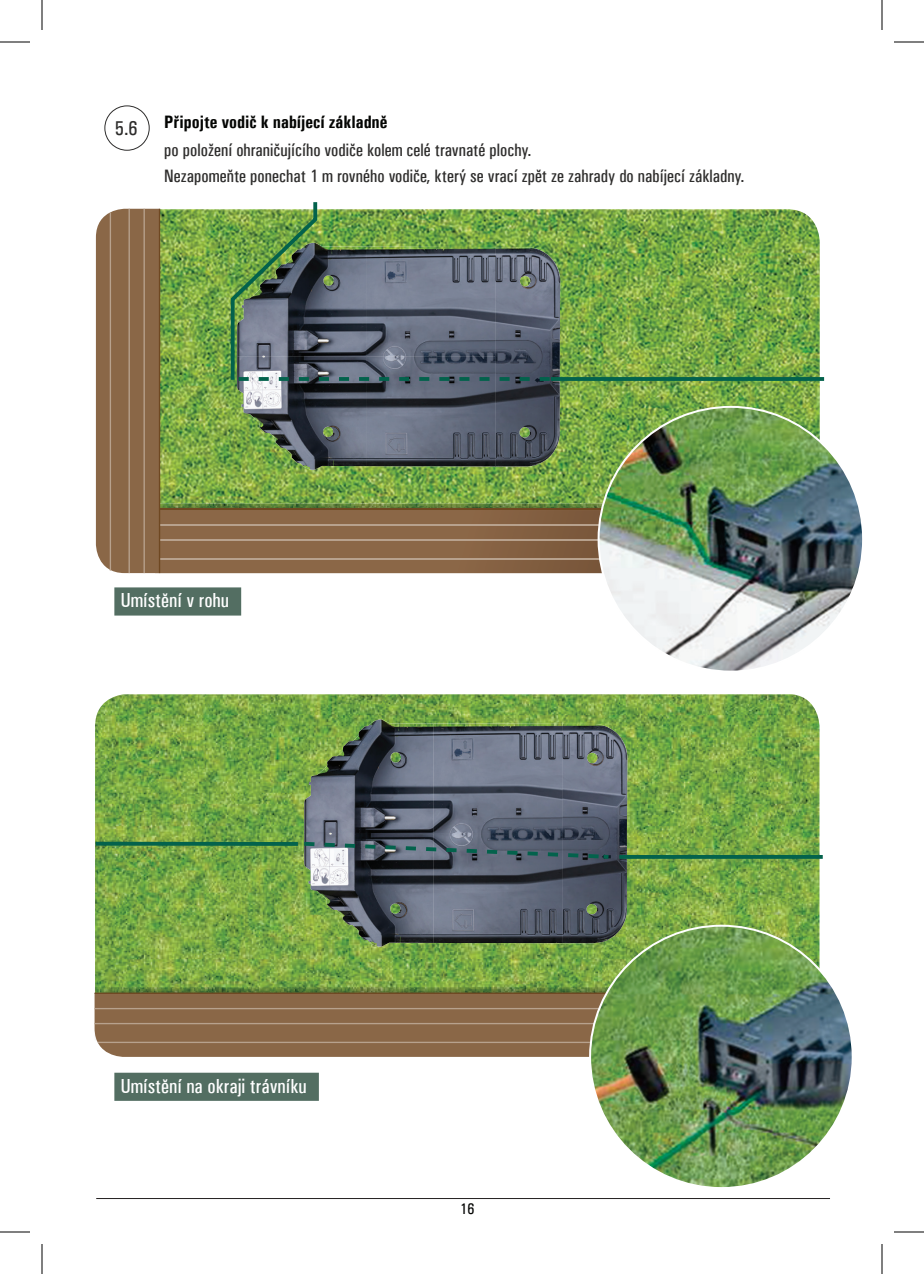
<style>
.page{position:relative;width:924px;height:1274px;background:#fff}
.page>*{position:absolute;margin:0;border:0;box-sizing:border-box;transform-origin:0 0}
.t1{font:500 20.4px "Univers Condensed";color:#fff}
.t2{font:20px "Univers Condensed";color:#2e2d2c}
.t3{font:18px/26px "Univers Condensed";color:#2e2d2c}
.t4{font:700 18px "Univers Condensed";color:#040503}
.t5{font:15.4px "Univers Condensed";color:#040503}
</style>
<div class="page">
<hr style="left:96px;top:1198px;width:734px;height:1px;background:#231f20">
<svg style="left:104px;top:105px;width:46px;height:46px"></svg>
<svg style="left:96px;top:209px;width:724px;height:364px;background:#738553"></svg>
<hr style="left:159px;top:209px;width:1px;height:364px;background:#6f4822">
<hr style="left:110px;top:213px;width:1px;height:358px;background:#b7a18d">
<hr style="left:129px;top:209px;width:1px;height:364px;background:#b7a18d">
<hr style="left:144px;top:209px;width:1px;height:364px;background:#b7a18d">
<div style="left:114px;top:587px;width:127px;height:29px;background:#536e62"></div>
<img style="left:95px;top:694px;width:725px;height:293px">
<img style="left:304px;top:720px;width:130px;height:227px">
<img style="left:433px;top:723px;width:194px;height:220px">
<svg style="left:619px;top:855px;width:204px;height:4px"></svg>
<svg style="left:96px;top:842px;width:202px;height:4px"></svg>
<svg style="left:300px;top:840px;width:308px;height:20px;background:#60707a"></svg>
<img style="left:95px;top:987px;width:514px;height:6px">
<svg style="left:95px;top:994px;width:510px;height:63px;background:#8b6949"></svg>
<hr style="left:98px;top:1042px;width:717px;height:1px;background:#b7a18d">
<hr style="left:95px;top:1023px;width:724px;height:1px;background:#b7a18d">
<hr style="left:95px;top:993px;width:724px;height:1px;background:#6f4822">
<hr style="left:95px;top:1008px;width:724px;height:1px;background:#b7a18d">
<div style="left:114px;top:1073px;width:205px;height:28px;background:#536e62"></div>
<img style="left:599px;top:407px;width:264px;height:265px;border-radius:132px">
<img style="left:590px;top:926px;width:263px;height:262px;border-radius:131px">
<hr style="left:0;top:42px;width:30px;height:1px;background:#000">
<hr style="left:894px;top:42px;width:30px;height:1px;background:#000">
<hr style="left:0;top:1232px;width:30px;height:1px;background:#000">
<hr style="left:894px;top:1232px;width:30px;height:1px;background:#000">
<hr style="left:42px;top:0;width:1px;height:30px;background:#000">
<hr style="left:42px;top:1244px;width:1px;height:30px;background:#000">
<hr style="left:882px;top:0;width:1px;height:30px;background:#000">
<hr style="left:882px;top:1244px;width:1px;height:30px;background:#000">
<p class="t2" style="left:115px;top:116px;width:24px">5.6</p>
<p class="t4" style="left:164px;top:111px;width:225px">Připojte vodič k nabíjecí základně</p>
<p class="t3" style="left:164px;top:137px;width:582px">po položení ohraničujícího vodiče kolem celé travnaté plochy.<br>Nezapomeňte ponechat 1 m rovného vodiče, který se vrací zpět ze zahrady do nabíjecí základny.</p>
<p class="t1" style="left:120px;top:589px;width:110px">Umístění v rohu</p>
<p class="t1" style="left:120px;top:1074px;width:188px">Umístění na okraji trávníku</p>
<p class="t5" style="left:460px;top:1200px;width:16px">16</p>
</div>
